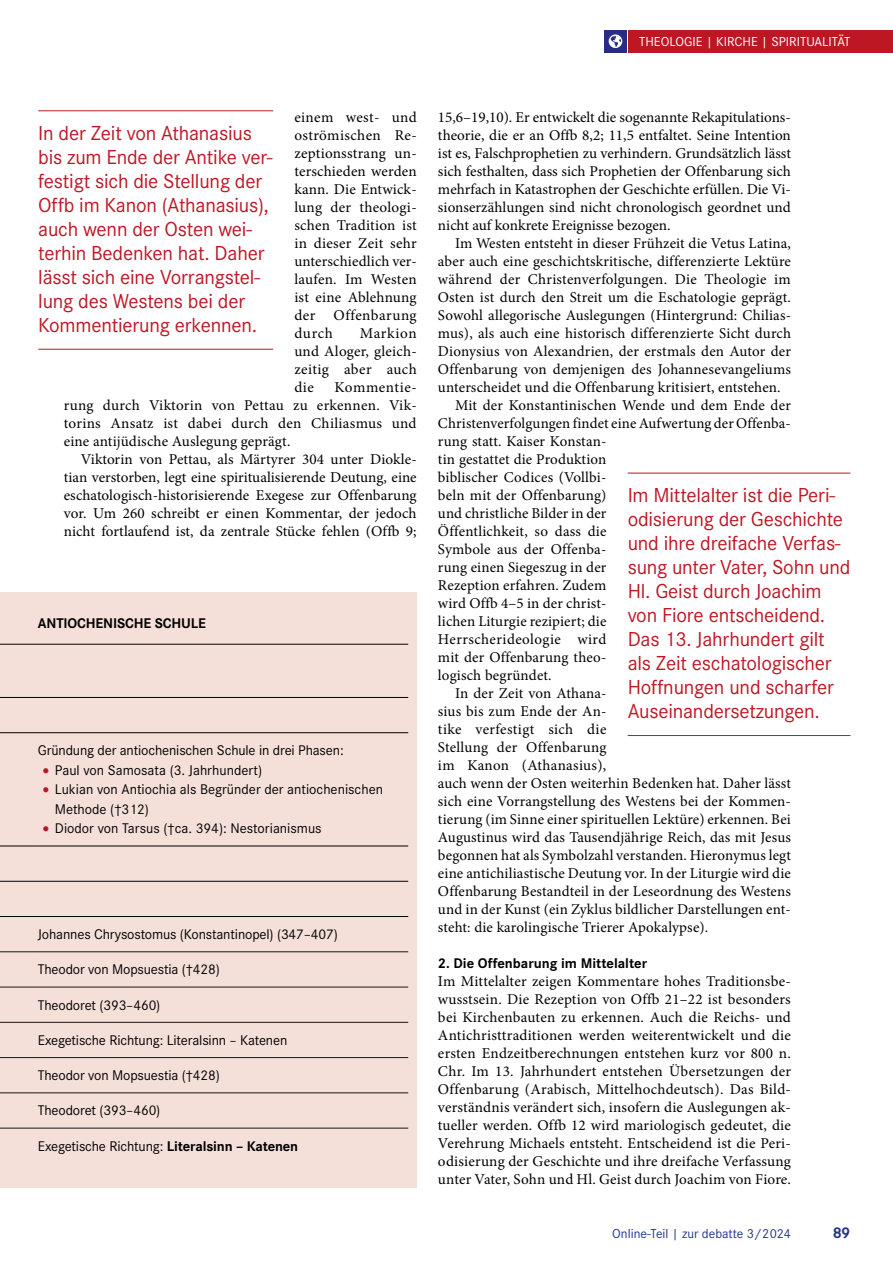
<style>
.page{position:relative;width:893px;height:1263px;background:#fff}
.page>*{position:absolute;margin:0;border:0;box-sizing:border-box;transform-origin:0 0}
.t1{font:21px/24px "Corporate S";letter-spacing:-.01em;color:#bd1724}
.t2{font:700 16.05px "Corporate S";color:#21348c}
.t3{font:15px/18px "Minion Pro";letter-spacing:.01em;color:#000;text-align:justify}
.t4{font:15px "Minion Pro";letter-spacing:.03em;color:#000}
.t5{font:14.55px/19.5px "Corporate S";letter-spacing:-.01em;color:#000}
.t6{font:700 14.55px "Corporate S";letter-spacing:-.005em;color:#000}
.t7{font:13.5px "Corporate S";color:#fff}
.t8{font:13.5px "Corporate S";color:#21348c}
.s1{font-family:"Minion Pro";font-size:19.5px;color:#bd1724}
.s2{font-weight:700}
</style>
<div class="page">
<div style="left:0;top:592px;width:417px;height:596px;background:#f5e0d9"></div>
<hr style="left:38px;top:110px;width:235px;height:1px;background:#bd1724">
<hr style="left:38px;top:349px;width:235px;height:1px;background:#bd1724">
<hr style="left:628px;top:473px;width:222px;height:1px;background:#bd1724">
<hr style="left:628px;top:735px;width:222px;height:1px;background:#bd1724">
<hr style="left:0;top:644px;width:39px;height:1px;background:#000">
<hr style="left:0;top:697px;width:39px;height:1px;background:#000">
<hr style="left:0;top:732px;width:39px;height:1px;background:#000">
<hr style="left:0;top:846px;width:39px;height:1px;background:#000">
<hr style="left:0;top:1022px;width:39px;height:1px;background:#171717">
<hr style="left:0;top:1057px;width:39px;height:1px;background:#171717">
<hr style="left:0;top:1092px;width:39px;height:1px;background:#171717">
<hr style="left:0;top:1128px;width:39px;height:1px;background:#171717">
<hr style="left:0;top:881px;width:39px;height:1px;background:#000">
<hr style="left:0;top:987px;width:39px;height:1px;background:#171717">
<hr style="left:0;top:916px;width:39px;height:1px;background:#000">
<hr style="left:0;top:951px;width:39px;height:1px;background:#171717">
<svg style="left:34px;top:643px;width:374px;height:485px"></svg>
<hr style="left:34px;top:644px;width:374px;height:1px;background:#000">
<hr style="left:34px;top:697px;width:374px;height:1px;background:#000">
<hr style="left:34px;top:732px;width:374px;height:1px;background:#000">
<hr style="left:34px;top:846px;width:374px;height:1px;background:#000">
<hr style="left:34px;top:1022px;width:374px;height:1px;background:#171717">
<hr style="left:34px;top:1057px;width:374px;height:1px;background:#171717">
<hr style="left:34px;top:1092px;width:374px;height:1px;background:#171717">
<hr style="left:34px;top:1128px;width:374px;height:1px;background:#171717">
<hr style="left:34px;top:881px;width:374px;height:1px;background:#000">
<hr style="left:34px;top:987px;width:374px;height:1px;background:#171717">
<hr style="left:34px;top:916px;width:374px;height:1px;background:#000">
<hr style="left:34px;top:951px;width:374px;height:1px;background:#171717">
<div style="left:604px;top:30px;width:23px;height:23px;background:#282c82"></div>
<svg style="left:609px;top:34px;width:13px;height:14px"></svg>
<div style="left:628px;top:30px;width:265px;height:23px;background:#bd1724"></div>
<p class="t7" style="left:639px;top:34px;width:213px">THEOLOGIE | KIRCHE | SPIRITUALITÄT</p>
<p class="t3" style="left:294px;top:109px;width:124px">einem west- und oströmischen Re&shy;zeptionsstrang un&shy;terschieden werden kann. Die Entwick&shy;lung der theologi&shy;schen Tradition ist in dieser Zeit sehr unterschiedlich ver&shy;laufen. Im Westen ist eine Ablehnung der Offenbarung durch</p>
<p class="t1" style="left:38px;top:121px;width:235px">In der Zeit von Athanasius bis zum Ende der Antike ver&shy;festigt sich die Stellung der<br>Offb im Kanon (Athanasius), auch wenn der Osten wei&shy;terhin Bedenken hat. Daher lässt sich eine Vorrangstel&shy;lung des Westens bei der<br>Kommentierung erkennen.</p>
<p class="t3" style="left:294px;top:325px;width:124px;text-indent:65px">Markion und Aloger, gleich&shy;zeitig aber auch die</p>
<p class="t3" style="left:64px;top:379px;width:354px;text-indent:271px">Kommentie&shy;rung durch Viktorin von Pettau zu erkennen. Vik&shy;torins Ansatz ist dabei durch den Chiliasmus und eine antijüdische Auslegung geprägt.</p>
<p class="t3" style="left:64px;top:451px;width:354px;text-indent:17px">Viktorin von Pettau, als Märtyrer 304 unter Diokle&shy;tian verstorben, legt eine spiritualisierende Deutung, eine eschatologisch-historisierende Exegese zur Offenbarung vor. Um 260 schreibt er einen Kommentar, der jedoch nicht fortlaufend ist, da zentrale Stücke fehlen (Offb 9;</p>
<p class="t6" style="left:38px;top:618px;width:170px">ANTIOCHENISCHE SCHULE</p>
<p class="t5" style="left:38px;top:741px;width:307px">Gründung der antiochenischen Schule in drei Phasen:</p>
<p class="t5" style="left:42px;top:760px;width:222px"><span class="s1">•</span> Paul von Samosata (3. Jahrhundert)</p>
<p class="t5" style="left:55px;top:780px;width:330px;text-indent:-13px"><span class="s1">•</span> Lukian von Antiochia als Begründer der antiochenischen<br>Methode (†312)</p>
<p class="t5" style="left:42px;top:819px;width:281px"><span class="s1">•</span> Diodor von Tarsus (†ca. 394): Nestorianismus</p>
<p class="t5" style="left:38px;top:924px;width:301px">Johannes Chrysostomus (Konstantinopel) (347–407)</p>
<p class="t5" style="left:38px;top:960px;width:184px">Theodor von Mopsuestia (†428)</p>
<p class="t5" style="left:38px;top:995px;width:124px">Theodoret (393–460)</p>
<p class="t5" style="left:38px;top:1030px;width:251px">Exegetische Richtung: Literalsinn – Katenen</p>
<p class="t5" style="left:38px;top:1065px;width:184px">Theodor von Mopsuestia (†428)</p>
<p class="t5" style="left:38px;top:1101px;width:124px">Theodoret (393–460)</p>
<p class="t5" style="left:38px;top:1136px;width:262px">Exegetische Richtung: <span class="s2">Literalsinn – Katenen</span></p>
<p class="t3" style="left:438px;top:109px;width:354px">15,6–19,10). Er entwickelt die sogenannte Rekapitulations&shy;theorie, die er an Offb 8,2; 11,5 entfaltet. Seine Intention ist es, Falschprophetien zu verhindern. Grundsätzlich lässt sich festhalten, dass sich Prophetien der Offenbarung sich mehrfach in Katastrophen der Geschichte erfüllen. Die Vi&shy;sionserzählungen sind nicht chronologisch geordnet und nicht auf konkrete Ereignisse bezogen.</p>
<p class="t3" style="left:455px;top:235px;width:337px">Im Westen entsteht in dieser Frühzeit die Vetus Latina,</p>
<p class="t3" style="left:438px;top:253px;width:354px">aber auch eine geschichtskritische, differenzierte Lektüre</p>
<p class="t3" style="left:438px;top:271px;width:354px">während der Christenverfolgungen. Die Theologie im</p>
<p class="t3" style="left:438px;top:289px;width:354px">Osten ist durch den Streit um die Eschatologie geprägt.</p>
<p class="t3" style="left:438px;top:307px;width:354px">Sowohl allegorische Auslegungen (Hintergrund: Chilias-</p>
<p class="t3" style="left:438px;top:325px;width:355px">mus), als auch eine historisch differenzierte Sicht durch</p>
<p class="t3" style="left:438px;top:343px;width:355px">Dionysius von Alexandrien, der erstmals den Autor der</p>
<p class="t3" style="left:438px;top:361px;width:354px">Offenbarung von demjenigen des Johannesevangeliums</p>
<p class="t3" style="left:438px;top:379px;width:344px">unterscheidet und die Offenbarung kritisiert, entstehen.</p>
<p class="t3" style="left:455px;top:397px;width:337px">Mit der Konstantinischen Wende und dem Ende der</p>
<p class="t3" style="left:438px;top:415px;width:354px">Christenverfolgungen findet eine Aufwertung der Offenba-</p>
<p class="t3" style="left:438px;top:433px;width:170px">rung statt. Kaiser Konstan-</p>
<p class="t3" style="left:438px;top:451px;width:170px">tin gestattet die Produktion</p>
<p class="t3" style="left:438px;top:469px;width:170px">biblischer Codices (Vollbi-</p>
<p class="t3" style="left:438px;top:487px;width:170px">beln mit der Offenbarung)</p>
<p class="t3" style="left:438px;top:505px;width:170px">und christliche Bilder in der</p>
<p class="t3" style="left:438px;top:523px;width:170px">Öffentlichkeit, so dass die</p>
<p class="t3" style="left:438px;top:541px;width:170px">Symbole aus der Offenba-</p>
<p class="t3" style="left:438px;top:559px;width:170px">rung einen Siegeszug in der</p>
<p class="t3" style="left:438px;top:577px;width:170px">Rezeption erfahren. Zudem</p>
<p class="t3" style="left:438px;top:595px;width:170px">wird Offb 4–5 in der christ-</p>
<p class="t3" style="left:438px;top:613px;width:170px">lichen Liturgie rezipiert; die</p>
<p class="t4" style="left:438px;top:632px;width:170px">Herrscherideologie wird</p>
<p class="t3" style="left:438px;top:649px;width:170px">mit der Offenbarung theo-</p>
<p class="t3" style="left:438px;top:667px;width:115px">logisch begründet.</p>
<p class="t3" style="left:455px;top:685px;width:153px">In der Zeit von Athana-</p>
<p class="t3" style="left:438px;top:703px;width:170px">sius bis zum Ende der An-</p>
<p class="t3" style="left:438px;top:721px;width:170px">tike verfestigt sich die</p>
<p class="t3" style="left:438px;top:739px;width:170px">Stellung der Offenbarung</p>
<p class="t3" style="left:438px;top:757px;width:170px">im Kanon (Athanasius),</p>
<p class="t3" style="left:438px;top:775px;width:354px">auch wenn der Osten weiterhin Bedenken hat. Daher lässt</p>
<p class="t3" style="left:438px;top:793px;width:354px">sich eine Vorrangstellung des Westens bei der Kommen-</p>
<p class="t3" style="left:438px;top:811px;width:354px">tierung (im Sinne einer spirituellen Lektüre) erkennen. Bei</p>
<p class="t3" style="left:438px;top:829px;width:354px">Augustinus wird das Tausendjährige Reich, das mit Jesus</p>
<p class="t3" style="left:438px;top:847px;width:354px">begonnen hat als Symbolzahl verstanden. Hieronymus legt</p>
<p class="t3" style="left:438px;top:865px;width:354px">eine antichiliastische Deutung vor. In der Liturgie wird die</p>
<p class="t3" style="left:438px;top:883px;width:354px">Offenbarung Bestandteil in der Leseordnung des Westens</p>
<p class="t3" style="left:438px;top:901px;width:354px">und in der Kunst (ein Zyklus bildlicher Darstellungen ent-</p>
<p class="t3" style="left:438px;top:919px;width:272px">steht: die karolingische Trierer Apokalypse).</p>
<p class="t6" style="left:438px;top:958px;width:211px">2. Die Offenbarung im Mittelalter</p>
<p class="t3" style="left:438px;top:973px;width:355px">Im Mittelalter zeigen Kommentare hohes Traditionsbe&shy;wusstsein. Die Rezeption von Offb 21–22 ist besonders bei Kirchenbauten zu erkennen. Auch die Reichs- und Antichristtraditionen werden weiterentwickelt und die ersten Endzeitberechnungen entstehen kurz vor 800 n.<br>Chr. Im 13. Jahrhundert entstehen Übersetzungen der Offenbarung (Arabisch, Mittelhochdeutsch). Das Bild&shy;verständnis verändert sich, insofern die Auslegungen ak&shy;tueller werden. Offb 12 wird mariologisch gedeutet, die Verehrung Michaels entsteht. Entscheidend ist die Peri&shy;odisierung der Geschichte und ihre dreifache Verfassung unter Vater, Sohn und Hl. Geist durch Joachim von Fiore.</p>
<p class="t1" style="left:628px;top:483px;width:224px">Im Mittelalter ist die Peri&shy;odisierung der Geschichte und ihre dreifache Verfas&shy;sung unter Vater, Sohn und<br>Hl. Geist durch Joachim von Fiore entscheidend.<br>Das 13. Jahrhundert gilt als Zeit eschatologischer<br>Hoffnungen und scharfer<br>Auseinandersetzungen.</p>
<p class="t8" style="left:612px;top:1226px;width:180px">Online-Teil | zur debatte 3/2024</p>
<p class="t2" style="left:833px;top:1227px;width:19px">89</p>
</div>
